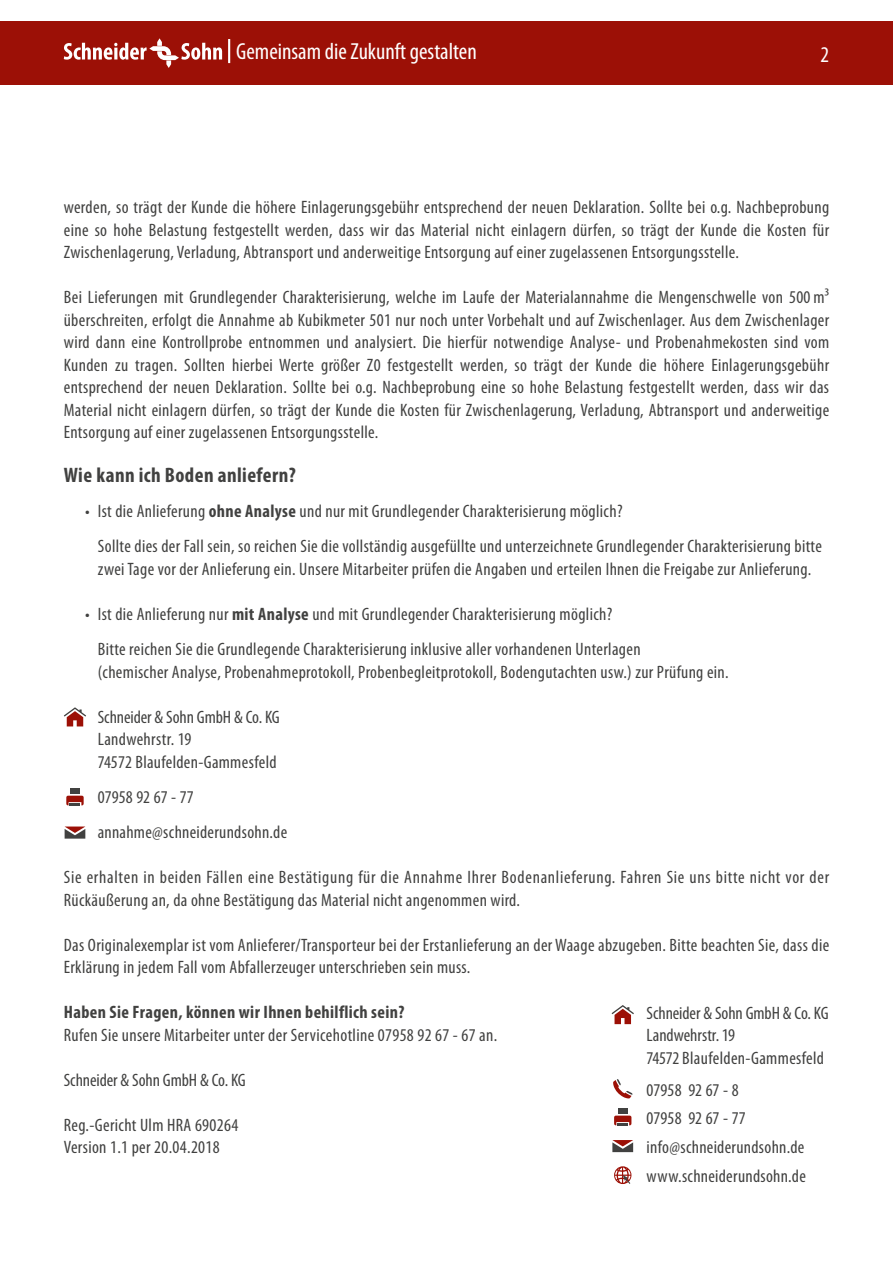
<style>
.page{position:relative;width:893px;height:1263px;background:#fff}
.page>*{position:absolute;margin:0;border:0;box-sizing:border-box;transform-origin:0 0}
.t1{font:condensed 23.25px "Myriad Pro";color:#fff}
.t2{font:condensed 22.5px "Myriad Pro";color:#fff}
.t3{font:700 condensed 21px "Myriad Pro";letter-spacing:.02em;color:#414140}
.t4{font:condensed 18px/22.5px "Myriad Pro";letter-spacing:.02em;color:#414140}
.t5{font:condensed 18px/22.5px "Myriad Pro";letter-spacing:.04em;color:#414140}
.t6{font:condensed 18px/22.5px "Myriad Pro";color:#414140}
.t7{font:700 condensed 18px "Myriad Pro";letter-spacing:.02em;color:#414140}
.t8{font:condensed 18px "Myriad Pro";letter-spacing:-.005em;color:#414140}
.s1{font-weight:700}
</style>
<div class="page">
<svg style="left:65px;top:826px;width:20px;height:13px"></svg>
<svg style="left:66px;top:796px;width:18px;height:10px"></svg>
<div style="left:70px;top:789px;width:10px;height:5px;background:#414140"></div>
<svg style="left:613px;top:1079px;width:20px;height:19px"></svg>
<svg style="left:614px;top:1166px;width:17px;height:18px"></svg>
<svg style="left:612px;top:1140px;width:21px;height:12px"></svg>
<svg style="left:614px;top:1115px;width:17px;height:10px"></svg>
<div style="left:618px;top:1108px;width:9px;height:6px;background:#414140"></div>
<svg style="left:612px;top:1005px;width:22px;height:19px"></svg>
<svg style="left:64px;top:707px;width:22px;height:19px"></svg>
<div style="left:0;top:21px;width:893px;height:64px;background:#9c1006"></div>
<svg style="left:64px;top:38px;width:158px;height:30px"></svg>
<hr style="left:228px;top:39px;width:2px;height:24px;background:#fff">
<p class="t1" style="left:236px;top:38px;width:242px">Gemeinsam die Zukunft gestalten</p>
<p class="t2" style="left:820px;top:40px;width:10px">2</p>
<p class="t4" style="left:64px;top:196px;width:767px;text-align:justify">werden, so trägt der Kunde die höhere Einlagerungsgebühr entsprechend der neuen Deklaration. Sollte bei o.g. Nachbeprobung eine so hohe Belastung festgestellt werden, dass wir das Material nicht einlagern dürfen, so trägt der Kunde die Kosten für Zwischenlagerung, Verladung, Abtransport und anderweitige Entsorgung auf einer zugelassenen Entsorgungsstelle.</p>
<p class="t4" style="left:64px;top:286px;width:767px;text-align:justify">Bei Lieferungen mit Grundlegender Charakterisierung, welche im Laufe der Materialannahme die Mengenschwelle von 500 m³ überschreiten, erfolgt die Annahme ab Kubikmeter 501 nur noch unter Vorbehalt und auf Zwischenlager. Aus dem Zwischenlager wird dann eine Kontrollprobe entnommen und analysiert. Die hierfür notwendige Analyse- und Probenahmekosten sind vom Kunden zu tragen. Sollten hierbei Werte größer Z0 festgestellt werden, so trägt der Kunde die höhere Einlagerungsgebühr entsprechend der neuen Deklaration. Sollte bei o.g. Nachbeprobung eine so hohe Belastung festgestellt werden, dass wir das Material nicht einlagern dürfen, so trägt der Kunde die Kosten für Zwischenlagerung, Verladung, Abtransport und anderweitige Entsorgung auf einer zugelassenen Entsorgungsstelle.</p>
<p class="t3" style="left:64px;top:462px;width:233px">Wie kann ich Boden anliefern?</p>
<p class="t4" style="left:98px;top:493px;width:726px;line-height:35.2px;text-indent:-13px">• Ist die Anlieferung <span class="s1">ohne Analyse</span> und nur mit Grundlegender Charakterisierung möglich?<br>Sollte dies der Fall sein, so reichen Sie die vollständig ausgefüllte und unterzeichnete Grundlegender Charakterisierung bitte</p>
<p class="t4" style="left:98px;top:557px;width:715px">zwei Tage vor der Anlieferung ein. Unsere Mitarbeiter prüfen die Angaben und erteilen Ihnen die Freigabe zur Anlieferung.</p>
<p class="t4" style="left:98px;top:596px;width:544px;line-height:35.2px;text-indent:-13px">• Ist die Anlieferung nur <span class="s1">mit Analyse</span> und mit Grundlegender Charakterisierung möglich?<br>Bitte reichen Sie die Grundlegende Charakterisierung inklusive aller vorhandenen Unterlagen</p>
<p class="t4" style="left:98px;top:660px;width:632px">(chemischer Analyse, Probenahmeprotokoll, Probenbegleitprotokoll, Bodengutachten usw.) zur Prüfung ein.</p>
<p class="t4" style="left:98px;top:705px;width:183px">Schneider &amp; Sohn GmbH &amp; Co. KG<br>Landwehrstr. 19<br>74572 Blaufelden-Gammesfeld</p>
<p class="t4" style="left:98px;top:779px;width:191px;line-height:35.2px">07958 92 67 - 77 annahme@schneiderundsohn.de</p>
<p class="t5" style="left:64px;top:866px;width:767px">Sie erhalten in beiden Fällen eine Bestätigung für die Annahme Ihrer Bodenanlieferung. Fahren Sie uns bitte nicht vor der<br>Rückäußerung an, da ohne Bestätigung das Material nicht angenommen wird.</p>
<p class="t4" style="left:64px;top:933px;width:767px">Das Originalexemplar ist vom Anlieferer/Transporteur bei der Erstanlieferung an der Waage abzugeben. Bitte beachten Sie, dass die<br>Erklärung in jedem Fall vom Abfallerzeuger unterschrieben sein muss.</p>
<p class="t7" style="left:64px;top:1001px;width:342px">Haben Sie Fragen, können wir Ihnen behilflich sein?</p>
<p class="t4" style="left:64px;top:1023px;width:435px">Rufen Sie unsere Mitarbeiter unter der Servicehotline 07958 92 67 - 67 an.</p>
<p class="t8" style="left:64px;top:1069px;width:183px">Schneider &amp; Sohn GmbH &amp; Co. KG</p>
<p class="t4" style="left:64px;top:1113px;width:176px">Reg.-Gericht Ulm HRA 690264<br>Version 1.1 per 20.04.2018</p>
<p class="t6" style="left:647px;top:1001px;width:183px">Schneider &amp; Sohn GmbH &amp; Co. KG<br>Landwehrstr. 19<br>74572 Blaufelden-Gammesfeld</p>
<p class="t6" style="left:647px;top:1078px;width:94px">07958 92 67 - 8</p>
<p class="t4" style="left:647px;top:1106px;width:101px">07958 92 67 - 77</p>
<p class="t4" style="left:647px;top:1135px;width:159px">info@schneiderundsohn.de</p>
<p class="t4" style="left:647px;top:1164px;width:161px">www.schneiderundsohn.de</p>
</div>
